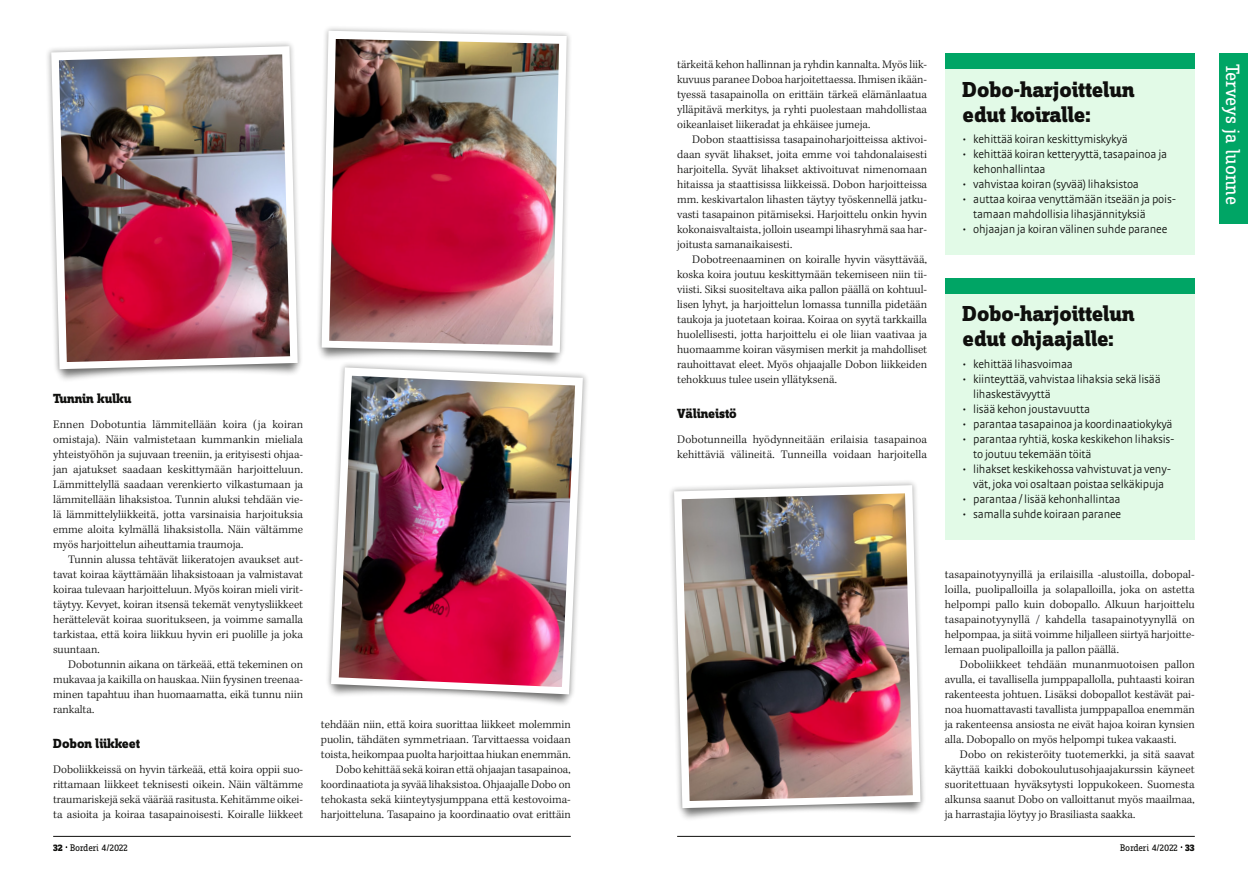
<style>
.page{position:relative;width:1248px;height:886px;background:#fff}
.page>*{position:absolute;margin:0;border:0;box-sizing:border-box;transform-origin:0 0}
.Miniotsikko{font:800 22.5px/25px "Zine Slab Dis OT";letter-spacing:-.01em;color:#0f0f0d}
.t1{font:20px "Zine Slab Dis OT";letter-spacing:-.01em;color:#fff}
.Väliotsikko{font:800 13.75px "Zine Slab Dis OT";color:#0f0f0d}
.Leipis_sisennetty{font:300 11.88px/15px "Kepler Std";letter-spacing:-.005em;color:#0f0f0d;text-align:justify}
.Leipis{font:300 11.88px/15px "Kepler Std";color:#0f0f0d;text-align:justify}
.Tulosleipis{font:300 11.88px/15px "Strada OT";letter-spacing:-.015em;color:#0f0f0d}
.t2{font:10px "Zine Slab Dis OT";letter-spacing:-.01em;color:#0f0f0d}
.s1{font-weight:800}
</style>
<div class="page">
<hr style="left:53px;top:836px;width:517px;height:1px;background:#0f0f0d">
<hr style="left:677px;top:836px;width:517px;height:1px;background:#0f0f0d">
<div style="left:1219px;top:53px;width:28px;height:170px;background:#00a565"></div>
<div style="left:944px;top:53px;width:250px;height:201px;background:#e2fae7"></div>
<div style="left:944px;top:278px;width:250px;height:261px;background:#e2fae7"></div>
<div style="left:944px;top:53px;width:250px;height:15px;background:#00a565"></div>
<div style="left:944px;top:278px;width:250px;height:15px;background:#00a565"></div>
<div style="left:315px;top:24px;width:258px;height:335px;background:#0f0f0d;opacity:.33"></div>
<svg style="left:321px;top:31px;width:245px;height:322px"></svg>
<img style="left:329px;top:39px;width:230px;height:307px">
<div style="left:45px;top:40px;width:259px;height:336px;background:#0f0f0d;opacity:.33"></div>
<svg style="left:51px;top:46px;width:247px;height:323px"></svg>
<img style="left:59px;top:54px;width:231px;height:308px">
<div style="left:324px;top:361px;width:265px;height:339px;background:#0f0f0d;opacity:.33"></div>
<svg style="left:331px;top:367px;width:252px;height:327px"></svg>
<img style="left:339px;top:376px;width:236px;height:311px">
<div style="left:667px;top:479px;width:259px;height:335px;background:#0f0f0d;opacity:.33"></div>
<svg style="left:674px;top:485px;width:246px;height:323px"></svg>
<img style="left:681px;top:493px;width:231px;height:308px">
<p class="Väliotsikko" style="left:53px;top:391px;width:80px">Tunnin kulku</p>
<p class="Leipis" style="left:53px;top:417px;width:251px">Ennen Dobotuntia lämmitellään koira (ja koiran omistaja). Näin valmistetaan kummankin mieliala yhteistyöhön ja sujuvaan treeniin, ja erityisesti ohjaa&shy;jan ajatukset saadaan keskittymään harjoitteluun.<br>Lämmittelyllä saadaan verenkierto vilkastumaan ja lämmitellään lihaksistoa. Tunnin aluksi tehdään vie&shy;lä lämmittelyliikkeitä, jotta varsinaisia harjoituksia emme aloita kylmällä lihaksistolla. Näin vältämme myös harjoittelun aiheuttamia traumoja.</p>
<p class="Leipis_sisennetty" style="left:53px;top:552px;width:251px;text-indent:15px">Tunnin alussa tehtävät liikeratojen avaukset aut&shy;tavat koiraa käyttämään lihaksistoaan ja valmistavat koiraa tulevaan harjoitteluun. Myös koiran mieli virit&shy;täytyy. Kevyet, koiran itsensä tekemät venytysliikkeet herättelevät koiraa suoritukseen, ja voimme samalla tarkistaa, että koira liikkuu hyvin eri puolille ja joka suuntaan.</p>
<p class="Leipis_sisennetty" style="left:53px;top:657px;width:251px;text-indent:15px">Dobotunnin aikana on tärkeää, että tekeminen on mukavaa ja kaikilla on hauskaa. Niin fyysinen treenaa&shy;minen tapahtuu ihan huomaamatta, eikä tunnu niin rankalta.</p>
<p class="Väliotsikko" style="left:53px;top:736px;width:88px">Dobon liikkeet</p>
<p class="Leipis" style="left:53px;top:762px;width:251px">Doboliikkeissä on hyvin tärkeää, että koira oppii suo&shy;rittamaan liikkeet teknisesti oikein. Näin vältämme traumariskejä sekä väärää rasitusta. Kehitämme oikei&shy;ta asioita ja koiraa tasapainoisesti. Koiralle liikkeet</p>
<p class="Leipis" style="left:321px;top:717px;width:251px">tehdään niin, että koira suorittaa liikkeet molemmin puolin, tähdäten symmetriaan. Tarvittaessa voidaan toista, heikompaa puolta harjoittaa hiukan enemmän.</p>
<p class="Leipis_sisennetty" style="left:321px;top:762px;width:251px;text-indent:15px">Dobo kehittää sekä koiran että ohjaajan tasapainoa, koordinaatiota ja syvää lihaksistoa. Ohjaajalle Dobo on tehokasta sekä kiinteytysjumppana että kestovoima&shy;harjoitteluna. Tasapaino ja koordinaatio ovat erittäin</p>
<p class="Leipis_sisennetty" style="left:677px;top:57px;width:251px">tärkeitä kehon hallinnan ja ryhdin kannalta. Myös liik&shy;kuvuus paranee Doboa harjoitettaessa. Ihmisen ikään&shy;tyessä tasapainolla on erittäin tärkeä elämänlaatua ylläpitävä merkitys, ja ryhti puolestaan mahdollistaa oikeanlaiset liikeradat ja ehkäisee jumeja.</p>
<p class="Leipis_sisennetty" style="left:677px;top:132px;width:251px;text-indent:15px">Dobon staattisissa tasapainoharjoitteissa aktivoi&shy;daan syvät lihakset, joita emme voi tahdonalaisesti harjoitella. Syvät lihakset aktivoituvat nimenomaan hitaissa ja staattisissa liikkeissä. Dobon harjoitteissa mm. keskivartalon lihasten täytyy työskennellä jatku&shy;vasti tasapainon pitämiseksi. Harjoittelu onkin hyvin kokonaisvaltaista, jolloin useampi lihasryhmä saa har&shy;joitusta samanaikaisesti.</p>
<p class="Leipis_sisennetty" style="left:677px;top:252px;width:251px;text-indent:15px">Dobotreenaaminen on koiralle hyvin väsyttävää, koska koira joutuu keskittymään tekemiseen niin tii&shy;viisti. Siksi suositeltava aika pallon päällä on kohtuul&shy;lisen lyhyt, ja harjoittelun lomassa tunnilla pidetään taukoja ja juotetaan koiraa. Koiraa on syytä tarkkailla huolellisesti, jotta harjoittelu ei ole liian vaativaa ja huomaamme koiran väsymisen merkit ja mahdolliset rauhoittavat eleet. Myös ohjaajalle Dobon liikkeiden tehokkuus tulee usein yllätyksenä.</p>
<p class="Väliotsikko" style="left:677px;top:406px;width:61px">Välineistö</p>
<p class="Leipis" style="left:677px;top:432px;width:251px">Dobotunneilla hyödynneitään erilaisia tasapainoa kehittäviä välineitä. Tunneilla voidaan harjoitella</p>
<p class="Miniotsikko" style="left:962px;top:79px;width:173px">Dobo-harjoittelun edut koiralle:</p>
<p class="Tulosleipis" style="left:962px;top:132px;width:167px">• kehittää koiran keskittymiskykyä</p>
<p class="Tulosleipis" style="left:973px;top:147px;width:195px;text-indent:-11px">• kehittää koiran ketteryyttä, tasapainoa ja kehonhallintaa</p>
<p class="Tulosleipis" style="left:962px;top:177px;width:178px">• vahvistaa koiran (syvää) lihaksistoa</p>
<p class="Tulosleipis" style="left:973px;top:192px;width:204px;text-indent:-11px">• auttaa koiraa venyttämään itseään ja pois&shy;tamaan mahdollisia lihasjännityksiä</p>
<p class="Tulosleipis" style="left:962px;top:222px;width:206px">• ohjaajan ja koiran välinen suhde paranee</p>
<p class="Miniotsikko" style="left:962px;top:302px;width:173px">Dobo-harjoittelun edut ohjaajalle:</p>
<p class="Tulosleipis" style="left:962px;top:357px;width:112px">• kehittää lihasvoimaa</p>
<p class="Tulosleipis" style="left:973px;top:372px;width:189px;text-indent:-11px">• kiinteyttää, vahvistaa lihaksia sekä lisää lihaskestävyyttä</p>
<p class="Tulosleipis" style="left:962px;top:402px;width:129px">• lisää kehon joustavuutta</p>
<p class="Tulosleipis" style="left:962px;top:417px;width:211px">• parantaa tasapainoa ja koordinaatiokykyä</p>
<p class="Tulosleipis" style="left:973px;top:432px;width:203px;text-indent:-11px">• parantaa ryhtiä, koska keskikehon lihaksis&shy;to joutuu tekemään töitä</p>
<p class="Tulosleipis" style="left:962px;top:462px;width:210px;text-align:center">• lihakset keskikehossa vahvistuvat ja veny&shy;vät, joka voi osaltaan poistaa selkäkipuja</p>
<p class="Tulosleipis" style="left:962px;top:492px;width:159px">• parantaa / lisää kehonhallintaa</p>
<p class="Tulosleipis" style="left:962px;top:507px;width:160px">• samalla suhde koiraan paranee</p>
<p class="Leipis" style="left:944px;top:567px;width:251px">tasapainotyynyillä ja erilaisilla -alustoilla, dobopal&shy;loilla, puolipalloilla ja solapalloilla, joka on astetta helpompi pallo kuin dobopallo. Alkuun harjoittelu tasapainotyynyllä / kahdella tasapainotyynyllä on helpompaa, ja siitä voimme hiljalleen siirtyä harjoitte&shy;lemaan puolipalloilla ja pallon päällä.</p>
<p class="Leipis_sisennetty" style="left:944px;top:657px;width:251px;text-indent:15px">Doboliikkeet tehdään munanmuotoisen pallon avulla, ei tavallisella jumppapallolla, puhtaasti koiran rakenteesta johtuen. Lisäksi dobopallot kestävät pai&shy;noa huomattavasti tavallista jumppapalloa enemmän ja rakenteensa ansiosta ne eivät hajoa koiran kynsien alla. Dobopallo on myös helpompi tukea vakaasti.</p>
<p class="Leipis_sisennetty" style="left:944px;top:747px;width:251px;text-indent:15px">Dobo on rekisteröity tuotemerkki, ja sitä saavat käyttää kaikki dobokoulutusohjaajakurssin käyneet suoritettuaan hyväksytysti loppukokeen. Suomesta alkunsa saanut Dobo on valloittanut myös maailmaa, ja harrastajia löytyy jo Brasiliasta saakka.</p>
<p class="t2" style="left:53px;top:842px;width:76px"><span class="s1">32</span> Borderi 4/2022</p>
<p class="t2" style="left:1119px;top:842px;width:76px">Borderi 4/2022 <span class="s1">33</span></p>
<h2 class="t1" style="left:1242px;top:64px;width:142px;rotate:90deg">Terveys ja luonne</h2>
</div>
